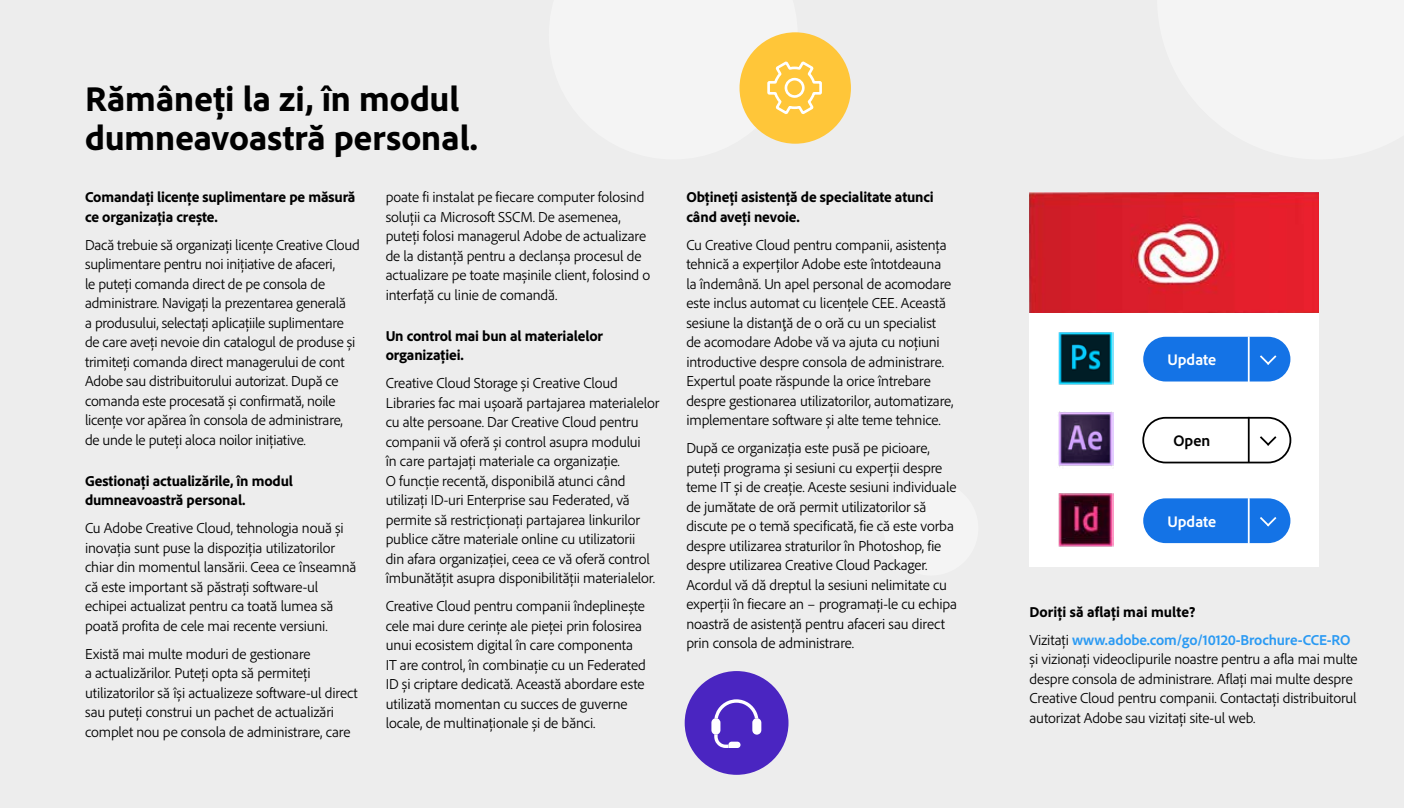
<style>
.page{position:relative;width:1404px;height:808px;background:#fff}
.page>*{position:absolute;margin:0;border:0;box-sizing:border-box;transform-origin:0 0}
.t1{font:800 36px/39px "Adobe Clean";color:#000}
.t2{font:700 16.05px "Adobe Clean";color:#fff}
.t3{font:700 16.05px "Adobe Clean";color:#000}
.t4{font:300 15px/19.5px "Adobe Clean";letter-spacing:-.01em;color:#000}
.t5{font:800 15px/19.5px "Adobe Clean";letter-spacing:-.01em;color:#000}
.t6{font:700 15px/28px "Adobe Clean";letter-spacing:-.01em;color:#2b9af3}
.s1{font-weight:800;color:#000}
.s2{font-weight:300;color:#000}
</style>
<div class="page">
<div style="left:0;top:0;width:1403px;height:808px;background:#ededed"></div>
<div style="left:883px;top:481px;width:95px;height:94px;background:#f4f4f4;border-radius:50%"></div>
<div style="left:684px;top:671px;width:104px;height:104px;background:#4a25c1;border-radius:50%"></div>
<svg style="left:711px;top:699px;width:50px;height:49px"></svg>
<div style="left:728px;top:742px;width:12px;height:6px;background:#fff;border-radius:3px"></div>
<div style="left:739px;top:32px;width:111px;height:112px;background:#ffc639;border-radius:50%"></div>
<svg style="left:739px;top:32px;width:84px;height:112px"></svg>
<div style="left:1029px;top:305px;width:289px;height:261px;background:#fff"></div>
<img style="left:1029px;top:192px;width:289px;height:121px">
<div style="left:1143px;top:498px;width:147px;height:45px;background:#1473e6;border-radius:22px"></div>
<hr style="left:1247px;top:498px;width:2px;height:46px;background:#fff">
<svg style="left:1260px;top:517px;width:17px;height:10px"></svg>
<div style="left:1142px;top:417px;width:149px;height:46px;border:2px solid #000;border-radius:22px"></div>
<hr style="left:1247px;top:417px;width:2px;height:45px;background:#000">
<svg style="left:1260px;top:436px;width:17px;height:10px"></svg>
<div style="left:1143px;top:337px;width:147px;height:44px;background:#1473e6;border-radius:22px"></div>
<hr style="left:1247px;top:336px;width:2px;height:46px;background:#fff">
<svg style="left:1260px;top:355px;width:17px;height:10px"></svg>
<img style="left:1058px;top:493px;width:55px;height:54px">
<img style="left:1058px;top:412px;width:55px;height:55px">
<img style="left:1058px;top:332px;width:55px;height:53px">
<h1 class="t1" style="left:85px;top:78px;width:394px">Rămâneți la zi, în modul dumneavoastră personal.</h1>
<p class="t5" style="left:85px;top:187px;width:272px">Comandați licențe suplimentare pe măsură ce organizația crește.</p>
<p class="t4" style="left:85px;top:235px;width:276px">Dacă trebuie să organizați licențe Creative Cloud suplimentare pentru noi inițiative de afaceri,<br>le puteți comanda direct de pe consola de administrare. Navigați la prezentarea generală<br>a produsului, selectați aplicațiile suplimentare de care aveți nevoie din catalogul de produse și trimiteți comanda direct managerului de cont Adobe sau distribuitorului autorizat. După ce comanda este procesată și confirmată, noile licențe vor apărea în consola de administrare, de unde le puteți aloca noilor inițiative.</p>
<p class="t5" style="left:85px;top:470px;width:209px">Gestionați actualizările, în modul dumneavoastră personal.</p>
<p class="t4" style="left:85px;top:518px;width:273px">Cu Adobe Creative Cloud, tehnologia nouă și inovația sunt puse la dispoziția utilizatorilor chiar din momentul lansării. Ceea ce înseamnă că este important să păstrați software-ul echipei actualizat pentru ca toată lumea să poată profita de cele mai recente versiuni.</p>
<p class="t4" style="left:85px;top:643px;width:274px">Există mai multe moduri de gestionare<br>a actualizărilor. Puteți opta să permiteți utilizatorilor să își actualizeze software-ul direct sau puteți construi un pachet de actualizări complet nou pe consola de administrare, care</p>
<p class="t4" style="left:386px;top:187px;width:266px">poate fi instalat pe fiecare computer folosind soluții ca Microsoft SSCM. De asemenea, puteți folosi managerul Adobe de actualizare de la distanță pentru a declanșa procesul de actualizare pe toate mașinile client, folosind o interfață cu linie de comandă.</p>
<p class="t5" style="left:386px;top:325px;width:219px">Un control mai bun al materialelor organizației.</p>
<p class="t4" style="left:386px;top:373px;width:275px">Creative Cloud Storage și Creative Cloud Libraries fac mai ușoară partajarea materialelor cu alte persoane. Dar Creative Cloud pentru companii vă oferă și control asupra modului<br>în care partajați materiale ca organizație.<br>O funcție recentă, disponibilă atunci când utilizați ID-uri Enterprise sau Federated, vă permite să restricționați partajarea linkurilor publice către materiale online cu utilizatorii<br>din afara organizației, ceea ce vă oferă control îmbunătățit asupra disponibilității materialelor.</p>
<p class="t4" style="left:386px;top:596px;width:261px">Creative Cloud pentru companii îndeplinește cele mai dure cerințe ale pieței prin folosirea unui ecosistem digital în care componenta IT are control, în combinație cu un Federated ID și criptare dedicată. Această abordare este utilizată momentan cu succes de guverne locale, de multinaționale și de bănci.</p>
<p class="t5" style="left:686px;top:187px;width:249px">Obțineți asistență de specialitate atunci când aveți nevoie.</p>
<p class="t4" style="left:686px;top:235px;width:269px">Cu Creative Cloud pentru companii, asistența tehnică a experților Adobe este întotdeauna la îndemână. Un apel personal de acomodare este inclus automat cu licențele CEE. Această sesiune la distanţă de o oră cu un specialist de acomodare Adobe vă va ajuta cu noțiuni introductive despre consola de administrare.<br>Expertul poate răspunde la orice întrebare despre gestionarea utilizatorilor, automatizare, implementare software și alte teme tehnice.</p>
<p class="t4" style="left:686px;top:438px;width:272px">După ce organizația este pusă pe picioare, puteți programa și sesiuni cu experții despre teme IT și de creație. Aceste sesiuni individuale de jumătate de oră permit utilizatorilor să discute pe o temă specificată, fie că este vorba despre utilizarea straturilor în Photoshop, fie despre utilizarea Creative Cloud Packager.<br>Acordul vă dă dreptul la sesiuni nelimitate cu experții în fiecare an – programați-le cu echipa noastră de asistență pentru afaceri sau direct prin consola de administrare.</p>
<p class="t2" style="left:1167px;top:349px;width:50px">Update</p>
<p class="t3" style="left:1173px;top:430px;width:38px">Open</p>
<p class="t2" style="left:1167px;top:511px;width:50px">Update</p>
<p class="t6" style="left:1029px;top:597px;width:322px"><span class="s1">Doriți să aflați mai multe?<br></span><span class="s2">Vizitați</span> www.adobe.com/go/10120-Brochure-CCE-RO</p>
<p class="t4" style="left:1029px;top:649px;width:329px">și vizionați videoclipurile noastre pentru a afla mai multe despre consola de administrare. Aflați mai multe despre Creative Cloud pentru companii. Contactați distribuitorul autorizat Adobe sau vizitați site-ul web.</p>
</div>
